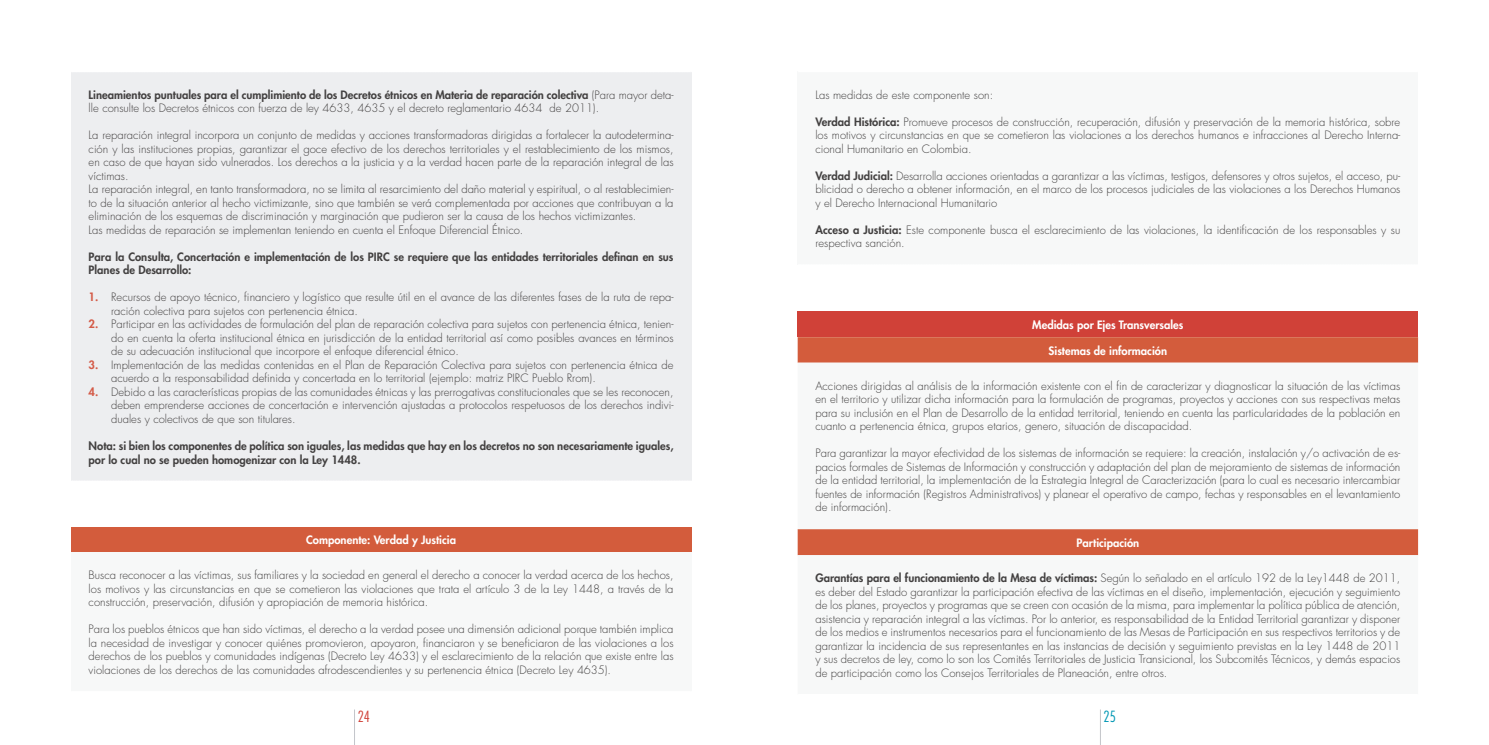
<style>
.page{position:relative;width:1489px;height:745px;background:#fff}
.page>*{position:absolute;margin:0;border:0;box-sizing:border-box;transform-origin:0 0}
.t1{font:300 condensed 15px "Futura Std";color:#d04138}
.t2{font:300 condensed 15px "Futura Std";color:#0097b4}
.t3{font:300 11.25px/13.5px "Futura Std";color:#434141;text-align:justify}
.t4{font:800 11.25px/13.5px "Futura Std";color:#434141}
.t5{font:800 11.25px "Futura Std";color:#fff}
.s1{font-weight:800}
.s2{font-weight:800;color:#d45b48}
</style>
<div class="page">
<hr style="left:354px;top:709px;width:1px;height:35px;background:#c3c5ca">
<hr style="left:1100px;top:709px;width:1px;height:35px;background:#c3c5ca">
<div style="left:71px;top:71px;width:620px;height:410px;background:#edeef0"></div>
<svg style="left:71px;top:71px;width:620px;height:1px"></svg>
<div style="left:71px;top:526px;width:620px;height:26px;background:#d35c3c"></div>
<div style="left:71px;top:552px;width:620px;height:139px;background:#f7f8f8"></div>
<div style="left:797px;top:311px;width:620px;height:26px;background:#d04138"></div>
<div style="left:797px;top:337px;width:620px;height:25px;background:#d35c3c"></div>
<svg style="left:797px;top:362px;width:620px;height:194px"></svg>
<div style="left:797px;top:71px;width:620px;height:194px;background:#f7f8f8"></div>
<p class="t3" style="left:89px;top:88px;width:586px"><span class="s1">Lineamientos puntuales para el cumplimiento de los Decretos étnicos en Materia de reparación colectiva</span> (Para mayor deta&shy;lle consulte los Decretos étnicos con fuerza de ley 4633, 4635 y el decreto reglamentario 4634 de 2011).</p>
<p class="t3" style="left:89px;top:128px;width:586px;text-align:left">La reparación integral incorpora un conjunto de medidas y acciones transformadoras dirigidas a fortalecer la autodetermina&shy;ción y las instituciones propias, garantizar el goce efectivo de los derechos territoriales y el restablecimiento de los mismos, en caso de que hayan sido vulnerados. Los derechos a la justicia y a la verdad hacen parte de la reparación integral de las víctimas.<br>La reparación integral, en tanto transformadora, no se limita al resarcimiento del daño material y espiritual, o al restablecimien&shy;to de la situación anterior al hecho victimizante, sino que también se verá complementada por acciones que contribuyan a la eliminación de los esquemas de discriminación y marginación que pudieron ser la causa de los hechos victimizantes.<br>Las medidas de reparación se implementan teniendo en cuenta el Enfoque Diferencial Étnico.</p>
<p class="t4" style="left:89px;top:250px;width:586px">Para la Consulta, Concertación e implementación de los PIRC se requiere que las entidades territoriales definan en sus<br>Planes de Desarrollo:</p>
<p class="t3" style="left:111px;top:290px;width:564px;text-indent:-22px"><span class="s2">1.</span> Recursos de apoyo técnico, financiero y logístico que resulte útil en el avance de las diferentes fases de la ruta de repa&shy;ración colectiva para sujetos con pertenencia étnica.</p>
<p class="t3" style="left:111px;top:317px;width:564px;text-indent:-22px"><span class="s2">2.</span> Participar en las actividades de formulación del plan de reparación colectiva para sujetos con pertenencia étnica, tenien&shy;do en cuenta la oferta institucional étnica en jurisdicción de la entidad territorial así como posibles avances en términos de su adecuación institucional que incorpore el enfoque diferencial étnico.</p>
<p class="t3" style="left:111px;top:358px;width:564px;text-indent:-22px"><span class="s2">3.</span> Implementación de las medidas contenidas en el Plan de Reparación Colectiva para sujetos con pertenencia étnica de acuerdo a la responsabilidad definida y concertada en lo territorial (ejemplo: matriz PIRC Pueblo Rrom).</p>
<p class="t3" style="left:111px;top:385px;width:564px;text-indent:-22px"><span class="s2">4.</span> Debido a las características propias de las comunidades étnicas y las prerrogativas constitucionales que se les reconocen, deben emprenderse acciones de concertación e intervención ajustadas a protocolos respetuosos de los derechos indivi&shy;duales y colectivos de que son titulares.</p>
<p class="t4" style="left:89px;top:439px;width:586px">Nota: si bien los componentes de política son iguales, las medidas que hay en los decretos no son necesariamente iguales, por lo cual no se pueden homogenizar con la Ley 1448.</p>
<p class="t5" style="left:306px;top:532px;width:151px">Componente: Verdad y Justicia</p>
<p class="t3" style="left:89px;top:568px;width:586px">Busca reconocer a las víctimas, sus familiares y la sociedad en general el derecho a conocer la verdad acerca de los hechos, los motivos y las circunstancias en que se cometieron las violaciones que trata el artículo 3 de la Ley 1448, a través de la construcción, preservación, difusión y apropiación de memoria histórica.</p>
<p class="t3" style="left:89px;top:622px;width:586px">Para los pueblos étnicos que han sido víctimas, el derecho a la verdad posee una dimensión adicional porque también implica la necesidad de investigar y conocer quiénes promovieron, apoyaron, financiaron y se beneficiaron de las violaciones a los derechos de los pueblos y comunidades indígenas (Decreto Ley 4633) y el esclarecimiento de la relación que existe entre las violaciones de los derechos de las comunidades afrodescendientes y su pertenencia étnica (Decreto Ley 4635).</p>
<p class="t3" style="left:815px;top:88px;width:179px">Las medidas de este componente son:</p>
<p class="t3" style="left:815px;top:115px;width:586px"><span class="s1">Verdad Histórica:</span> Promueve procesos de construcción, recuperación, difusión y preservación de la memoria histórica, sobre los motivos y circunstancias en que se cometieron las violaciones a los derechos humanos e infracciones al Derecho Interna&shy;cional Humanitario en Colombia.</p>
<p class="t3" style="left:815px;top:169px;width:586px"><span class="s1">Verdad Judicial:</span> Desarrolla acciones orientadas a garantizar a las víctimas, testigos, defensores y otros sujetos, el acceso, pu&shy;blicidad o derecho a obtener información, en el marco de los procesos judiciales de las violaciones a los Derechos Humanos y el Derecho Internacional Humanitario</p>
<p class="t3" style="left:815px;top:223px;width:586px"><span class="s1">Acceso a Justicia:</span> Este componente busca el esclarecimiento de las violaciones, la identificación de los responsables y su respectiva sanción.</p>
<p class="t5" style="left:1032px;top:317px;width:153px">Medidas por Ejes Transversales</p>
<p class="t5" style="left:1048px;top:343px;width:120px">Sistemas de información</p>
<p class="t3" style="left:815px;top:379px;width:586px">Acciones dirigidas al análisis de la información existente con el fin de caracterizar y diagnosticar la situación de las víctimas en el territorio y utilizar dicha información para la formulación de programas, proyectos y acciones con sus respectivas metas para su inclusión en el Plan de Desarrollo de la entidad territorial, teniendo en cuenta las particularidades de la población en cuanto a pertenencia étnica, grupos etarios, genero, situación de discapacidad.</p>
<p class="t3" style="left:815px;top:446px;width:586px">Para garantizar la mayor efectividad de los sistemas de información se requiere: la creación, instalación y/o activación de es&shy;pacios formales de Sistemas de Información y construcción y adaptación del plan de mejoramiento de sistemas de información de la entidad territorial, la implementación de la Estrategia Integral de Caracterización (para lo cual es necesario intercambiar fuentes de información (Registros Administrativos) y planear el operativo de campo, fechas y responsables en el levantamiento de información).</p>
<p class="t5" style="left:1076px;top:535px;width:64px">Participación</p>
<p class="t3" style="left:815px;top:571px;width:586px"><span class="s1">Garantías para el funcionamiento de la Mesa de víctimas:</span> Según lo señalado en el artículo 192 de la Ley1448 de 2011, es deber del Estado garantizar la participación efectiva de las víctimas en el diseño, implementación, ejecución y seguimiento de los planes, proyectos y programas que se creen con ocasión de la misma, para implementar la política pública de atención, asistencia y reparación integral a las víctimas. Por lo anterior, es responsabilidad de la Entidad Territorial garantizar y disponer de los medios e instrumentos necesarios para el funcionamiento de las Mesas de Participación en sus respectivos territorios y de garantizar la incidencia de sus representantes en las instancias de decisión y seguimiento previstas en la Ley 1448 de 2011 y sus decretos de ley, como lo son los Comités Territoriales de Justicia Transicional, los Subcomités Técnicos, y demás espacios de participación como los Consejos Territoriales de Planeación, entre otros.</p>
<h1 class="t1" style="left:358px;top:707px;width:14px">24</h1>
<h1 class="t2" style="left:1103px;top:707px;width:14px">25</h1>
</div>
